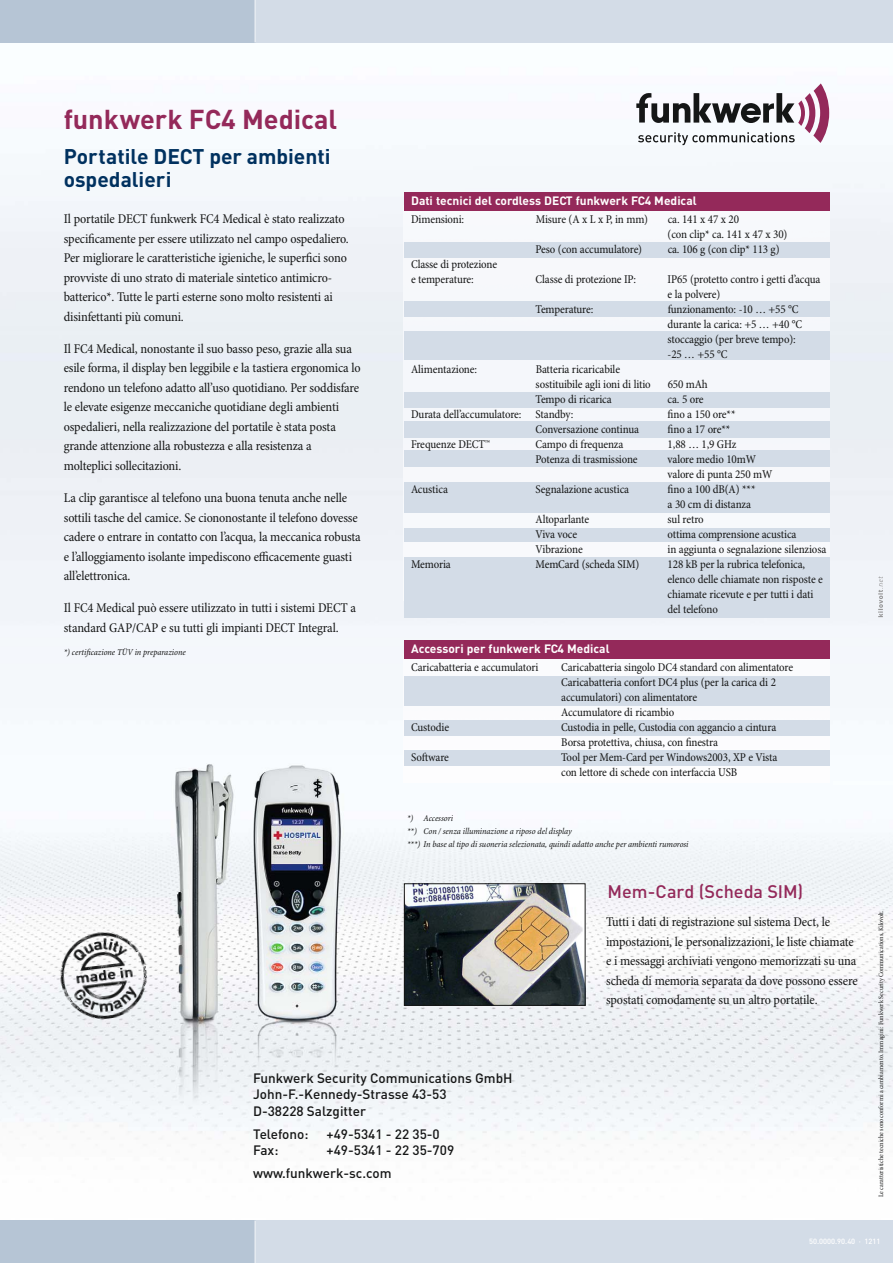
<style>
.page{position:relative;width:893px;height:1263px;background:#fff}
.page>*{position:absolute;margin:0;border:0;box-sizing:border-box;transform-origin:0 0}
.t1{font:700 27px "DIN";color:#94295a}
.t2{font:700 21px/22.5px "DIN";color:#00315f}
.t3{font:500 18px "DIN";color:#94295a}
.t4{font:condensed 13.5px/19.5px "Minion Pro";letter-spacing:-.01em;color:#151616}
.t5{font:500 13.5px/16.5px "DIN";color:#151616}
.t6{font:condensed 12px/15px "Minion Pro";letter-spacing:-.01em;color:#151616}
.t7{font:700 12px "DIN";color:#fff}
.t8{font:italic condensed 9px/12.6px "Minion Pro";letter-spacing:-.005em;color:#151616}
.t9{font:500 7.5px "DIN";color:#fff}
.t10{font:condensed 6.75px "Minion Pro";letter-spacing:-.005em;color:#151616}
</style>
<div class="page">
<img style="left:0;top:108px;width:893px;height:1038px">
<img style="left:404px;top:210px;width:425px;height:347px">
<img style="left:404px;top:659px;width:425px;height:123px">
<div style="left:404px;top:192px;width:425px;height:18px;background:#94295a"></div>
<div style="left:404px;top:242px;width:425px;height:15px;background:#d3dce7"></div>
<div style="left:404px;top:301px;width:425px;height:15px;background:#d3dce7"></div>
<div style="left:404px;top:332px;width:425px;height:28px;background:#d3dce7"></div>
<div style="left:404px;top:392px;width:425px;height:15px;background:#d3dce7"></div>
<div style="left:404px;top:483px;width:425px;height:30px;background:#d3dce7"></div>
<div style="left:404px;top:528px;width:425px;height:14px;background:#d3dce7"></div>
<div style="left:404px;top:557px;width:425px;height:60px;background:#d3dce7"></div>
<div style="left:404px;top:421px;width:425px;height:16px;background:#d3dce7"></div>
<div style="left:404px;top:451px;width:425px;height:16px;background:#d3dce7"></div>
<div style="left:404px;top:720px;width:425px;height:15px;background:#d3dce7"></div>
<div style="left:404px;top:750px;width:425px;height:15px;background:#d3dce7"></div>
<div style="left:404px;top:676px;width:425px;height:29px;background:#d3dce7"></div>
<div style="left:404px;top:640px;width:425px;height:19px;background:#94295a"></div>
<svg style="left:636px;top:83px;width:193px;height:62px"></svg>
<img style="left:406px;top:885px;width:177px;height:119px">
<div style="left:404px;top:883px;width:181px;height:123px;border:1px solid #151616"></div>
<svg style="left:878px;top:576px;width:5px;height:41px"></svg>
<img style="left:53px;top:924px;width:103px;height:103px">
<div style="left:0;top:1220px;width:893px;height:43px;background:#d3dce7"></div>
<div style="left:0;top:1220px;width:255px;height:43px;background:#b6c5d5"></div>
<hr style="left:255px;top:1220px;width:1px;height:43px;background:#fff">
<div style="left:0;top:0;width:893px;height:43px;background:#d3dce7"></div>
<div style="left:0;top:0;width:255px;height:43px;background:#b6c5d5"></div>
<hr style="left:255px;top:0;width:1px;height:43px;background:#fff">
<h1 class="t1" style="left:64px;top:110px;width:275px">funkwerk FC4 Medical</h1>
<h2 class="t2" style="left:64px;top:148px;width:268px">Portatile DECT per ambienti ospedalieri</h2>
<p class="t4" style="left:64px;top:210px;width:287px">Il portatile DECT funkwerk FC4 Medical è stato realizzato specificamente per essere utilizzato nel campo ospedaliero.<br>Per migliorare le caratteristiche igieniche, le superfici sono provviste di uno strato di materiale sintetico antimicro - batte rico*. Tutte le parti esterne sono molto resistenti ai disinfet tanti più comuni.</p>
<p class="t4" style="left:64px;top:340px;width:298px">Il FC4 Medical, nonostante il suo basso peso, grazie alla sua esile forma, il display ben leggibile e la tastiera ergonomica lo rendono un telefono adatto all’uso quotidiano. Per soddisfare le elevate esigenze meccaniche quotidiane degli ambienti ospedalieri, nella realizzazione del portatile è stata posta grande attenzione alla robustezza e alla resistenza a molteplici sollecitazioni.</p>
<p class="t4" style="left:64px;top:489px;width:299px">La clip garantisce al telefono una buona tenuta anche nelle sottili tasche del camice. Se ciononostante il telefono dovesse cadere o entrare in contatto con l’acqua, la meccanica robusta e l’alloggiamento isolante impediscono efficacemente guasti all’elettronica.</p>
<p class="t4" style="left:64px;top:599px;width:294px">Il FC4 Medical può essere utilizzato in tutti i sistemi DECT a standard GAP/CAP e su tutti gli impianti DECT Integral.</p>
<p class="t8" style="left:64px;top:647px;width:123px">*) certificazione TÜV in preparazione</p>
<p class="t7" style="left:411px;top:196px;width:287px">Dati tecnici del cordless DECT funkwerk FC4 Medical</p>
<p class="t6" style="left:411px;top:212px;width:55px">Dimensioni:</p>
<p class="t6" style="left:536px;top:212px;width:114px">Misure (A x L x P, in mm)</p>
<p class="t6" style="left:668px;top:212px;width:121px">ca. 141 x 47 x 20<br>(con clip* ca. 141 x 47 x 30)</p>
<p class="t6" style="left:536px;top:242px;width:108px">Peso (con accumulatore)</p>
<p class="t6" style="left:668px;top:242px;width:113px">ca. 106 g (con clip* 113 g)</p>
<p class="t6" style="left:411px;top:257px;width:88px">Classe di protezione e temperature:</p>
<p class="t6" style="left:536px;top:272px;width:102px">Classe di protezione IP:</p>
<p class="t6" style="left:667px;top:272px;width:154px">IP65 (protetto contro i getti d’acqua e la polvere)</p>
<p class="t6" style="left:536px;top:302px;width:59px">Temperature:</p>
<p class="t6" style="left:668px;top:302px;width:136px">funzionamento: -10 … +55 °C durante la carica: +5 … +40 °C stoccaggio (per breve tempo): -25 … +55 °C</p>
<p class="t6" style="left:411px;top:362px;width:67px">Alimentazione:</p>
<p class="t6" style="left:536px;top:362px;width:117px">Batteria ricaricabile sostituibile agli ioni di litio</p>
<p class="t6" style="left:668px;top:377px;width:42px">650 mAh</p>
<p class="t6" style="left:536px;top:392px;width:78px">Tempo di ricarica</p>
<p class="t6" style="left:668px;top:392px;width:38px">ca. 5 ore</p>
<p class="t6" style="left:411px;top:407px;width:164px">Durata dell’accumulatore: Standby:</p>
<p class="t6" style="left:668px;top:407px;width:70px">fino a 150 ore**</p>
<p class="t6" style="left:536px;top:422px;width:105px">Conversazione continua</p>
<p class="t6" style="left:668px;top:422px;width:64px">fino a 17 ore**</p>
<p class="t6" style="left:411px;top:437px;width:80px">Frequenze DECT™</p>
<p class="t6" style="left:536px;top:437px;width:89px">Campo di frequenza</p>
<p class="t6" style="left:668px;top:437px;width:70px">1,88 … 1,9 GHz</p>
<p class="t6" style="left:536px;top:452px;width:104px">Potenza di trasmissione</p>
<p class="t6" style="left:668px;top:452px;width:106px">valore medio 10mW valore di punta 250 mW</p>
<p class="t6" style="left:411px;top:482px;width:38px">Acustica</p>
<p class="t6" style="left:536px;top:482px;width:95px">Segnalazione acustica</p>
<p class="t6" style="left:668px;top:482px;width:90px">fino a 100 dB(A) *** a 30 cm di distanza</p>
<p class="t6" style="left:536px;top:512px;width:55px">Altoparlante</p>
<p class="t6" style="left:668px;top:512px;width:38px">sul retro</p>
<p class="t6" style="left:536px;top:527px;width:43px">Viva voce</p>
<p class="t6" style="left:668px;top:527px;width:130px">ottima comprensione acustica</p>
<p class="t6" style="left:536px;top:542px;width:49px">Vibrazione</p>
<p class="t6" style="left:668px;top:542px;width:160px">in aggiunta o segnalazione silenziosa</p>
<p class="t6" style="left:411px;top:557px;width:41px">Memoria</p>
<p class="t6" style="left:536px;top:557px;width:105px">MemCard (scheda SIM)</p>
<p class="t6" style="left:668px;top:557px;width:157px">128 kB per la rubrica telefonica, elenco delle chiamate non risposte e chiamate ricevute e per tutti i dati del telefono</p>
<p class="t7" style="left:411px;top:645px;width:200px">Accessori per funkwerk FC4 Medical</p>
<p class="t6" style="left:411px;top:661px;width:129px">Caricabatteria e accumulatori</p>
<p class="t6" style="left:561px;top:661px;width:233px">Caricabatteria singolo DC4 standard con alimentatore Caricabatteria confort DC4 plus (per la carica di 2 accumulatori) con alimentatore<br>Accumulatore di ricambio</p>
<p class="t6" style="left:411px;top:721px;width:39px">Custodie</p>
<p class="t6" style="left:561px;top:721px;width:217px">Custodia in pelle, Custodia con aggancio a cintura<br>Borsa protettiva, chiusa, con finestra</p>
<p class="t6" style="left:411px;top:751px;width:39px">Software</p>
<p class="t6" style="left:561px;top:751px;width:218px">Tool per Mem-Card per Windows2003, XP e Vista con lettore di schede con interfaccia USB</p>
<p class="t8" style="left:407px;top:813px;width:283px">*) Accessori<br>**) Con / senza illuminazione a riposo del display<br>***) In base al tipo di suoneria selezionata, quindi adatto anche per ambienti rumorosi</p>
<h3 class="t3" style="left:607px;top:885px;width:197px">Mem-Card (Scheda SIM)</h3>
<p class="t4" style="left:606px;top:913px;width:253px">Tutti i dati di registrazione sul sistema Dect, le impostazioni, le personalizzazioni, le liste chiamate e i messaggi archiviati vengono memorizzati su una scheda di memoria separata da dove possono essere spostati comodamente su un altro portatile.</p>
<p class="t5" style="left:253px;top:1071px;width:261px">Funkwerk Security Communications GmbH<br>John-F.-Kennedy-Strasse 43-53<br>D-38228 Salzgitter</p>
<p class="t5" style="left:253px;top:1127px;width:57px">Telefono:</p>
<p class="t5" style="left:326px;top:1127px;width:115px">+49-5341 - 22 35-0</p>
<p class="t5" style="left:253px;top:1143px;width:27px">Fax:</p>
<p class="t5" style="left:253px;top:1140px;width:203px;line-height:23px;text-indent:73px">+49-5341 - 22 35-709 www.funkwerk-sc.com</p>
<p class="t10" style="left:878px;top:1197px;width:288px;rotate:-90deg">Le caratteristiche tecniche sono conformi a cambiamento. Immagini: Funkwerk Security Communications, Kilovolt.</p>
<p class="t9" style="left:809px;top:1238px;width:73px">50.0000.90.40 · 1211</p>
</div>
